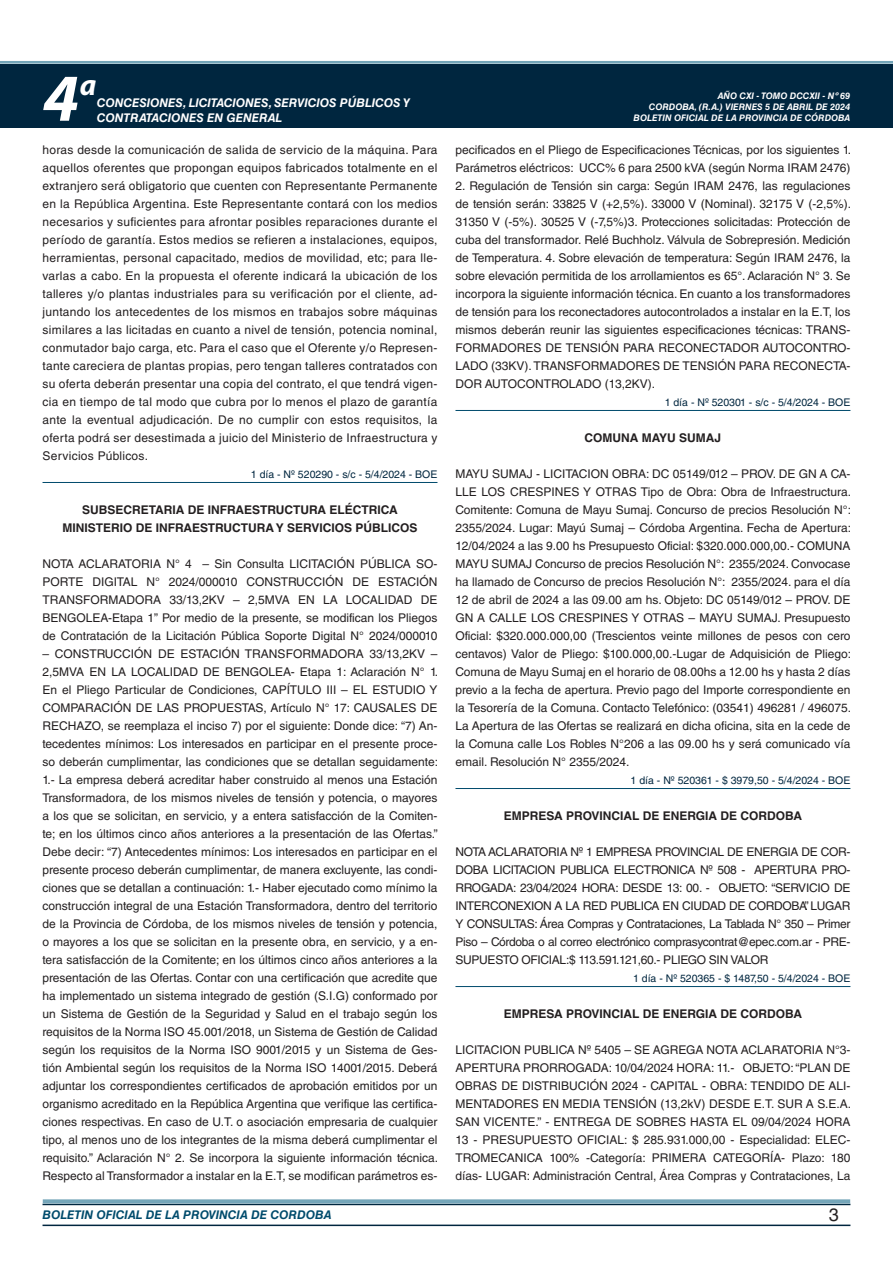
<style>
.page{position:relative;width:893px;height:1263px;background:#fff}
.page>*{position:absolute;margin:0;border:0;box-sizing:border-box;transform-origin:0 0}
.t1{font:italic 700 67.5px "Myriad Pro";color:#fff}
.t2{font:italic 700 30px "Myriad Pro";color:#fff}
.t3{font:18px "Helvetica LT Std";color:#231f20}
.TEXTO_BASE{font:12px/18px "Helvetica LT Std";color:#231f20;text-align:justify}
.RESUELVE{font:700 12px "Helvetica LT Std";color:#231f20}
.t4{font:italic 700 12px/14.4px "Helvetica LT Std";color:#fff}
.t5{font:italic 700 12px "Helvetica LT Std";color:#004b6c}
.FECHA_DE_VENCIMIENTO{font:10.5px "Helvetica LT Std";color:#00263f}
.t6{font:italic 700 9px/10.8px "Helvetica LT Std";color:#fff;text-align:right}
</style>
<div class="page">
<div style="left:0;top:61px;width:893px;height:6px;background:#fff;opacity:.75"></div>
<hr style="left:43px;top:1224px;width:807px;height:2px;background:#00263f">
<div style="left:42px;top:1198px;width:809px;height:8px;background:#fff;opacity:.75"></div>
<div style="left:0;top:64px;width:893px;height:64px;background:#00263f"></div>
<hr style="left:43px;top:482px;width:394px;height:1px;background:#004b6c">
<hr style="left:455px;top:410px;width:395px;height:1px;background:#004b6c">
<hr style="left:455px;top:788px;width:395px;height:1px;background:#004b6c">
<hr style="left:455px;top:986px;width:395px;height:1px;background:#004b6c">
<h1 class="t1" style="left:43px;top:54px;width:38px">4</h1>
<h2 class="t2" style="left:80px;top:66px;width:18px">a</h2>
<p class="t4" style="left:97px;top:96px;width:315px">CONCESIONES, LICITACIONES, SERVICIOS PÚBLICOS Y<br>CONTRATACIONES EN GENERAL</p>
<p class="TEXTO_BASE" style="left:43px;top:141px;width:396px">horas desde la comunicación de salida de servicio de la máquina. Para aquellos oferentes que propongan equipos fabricados totalmente en el extranjero será obligatorio que cuenten con Representante Permanente en la República Argentina. Este Representante contará con los medios necesarios y suficientes para afrontar posibles reparaciones durante el período de garantía. Estos medios se refieren a instalaciones, equipos, herramientas, personal capacitado, medios de movilidad, etc; para lle&shy;varlas a cabo. En la propuesta el oferente indicará la ubicación de los talleres y/o plantas industriales para su verificación por el cliente, ad&shy;juntando los antecedentes de los mismos en trabajos sobre máquinas similares a las licitadas en cuanto a nivel de tensión, potencia nominal, conmutador bajo carga, etc. Para el caso que el Oferente y/o Represen&shy;tante careciera de plantas propias, pero tengan talleres contratados con su oferta deberán presentar una copia del contrato, el que tendrá vigen&shy;cia en tiempo de tal modo que cubra por lo menos el plazo de garantía ante la eventual adjudicación. De no cumplir con estos requisitos, la oferta podrá ser desestimada a juicio del Ministerio de Infraestructura y Servicios Públicos.</p>
<p class="FECHA_DE_VENCIMIENTO" style="left:251px;top:468px;width:188px">1 día - Nº 520290 - s/c - 5/4/2024 - BOE</p>
<p class="RESUELVE" style="left:82px;top:502px;width:317px">SUBSECRETARIA DE INFRAESTRUCTURA ELÉCTRICA</p>
<p class="RESUELVE" style="left:63px;top:520px;width:356px">MINISTERIO DE INFRAESTRUCTURA Y SERVICIOS PÚBLICOS</p>
<p class="TEXTO_BASE" style="left:43px;top:555px;width:396px">NOTA ACLARATORIA N° 4 – Sin Consulta LICITACIÓN PÚBLICA SO-PORTE DIGITAL N° 2024/000010 CONSTRUCCIÓN DE ESTACIÓN TRANSFORMADORA 33/13,2KV – 2,5MVA EN LA LOCALIDAD DE BENGOLEA-Etapa 1” Por medio de la presente, se modifican los Pliegos de Contratación de la Licitación Pública Soporte Digital N° 2024/000010</p>
<p class="TEXTO_BASE" style="left:43px;top:645px;width:397px">– CONSTRUCCIÓN DE ESTACIÓN TRANSFORMADORA 33/13,2KV – 2,5MVA EN LA LOCALIDAD DE BENGOLEA- Etapa 1: Aclaración N° 1.<br>En el Pliego Particular de Condiciones, CAPÍTULO III – EL ESTUDIO Y COMPARACIÓN DE LAS PROPUESTAS, Artículo N° 17: CAUSALES DE RECHAZO, se reemplaza el inciso 7) por el siguiente: Donde dice: “7) An&shy;tecedentes mínimos: Los interesados en participar en el presente proce&shy;so deberán cumplimentar, las condiciones que se detallan seguidamente:<br>1.- La empresa deberá acreditar haber construido al menos una Estación Transformadora, de los mismos niveles de tensión y potencia, o mayores a los que se solicitan, en servicio, y a entera satisfacción de la Comiten&shy;te; en los últimos cinco años anteriores a la presentación de las Ofertas.” Debe decir: “7) Antecedentes mínimos: Los interesados en participar en el presente proceso deberán cumplimentar, de manera excluyente, las condi&shy;ciones que se detallan a continuación: 1.- Haber ejecutado como mínimo la construcción integral de una Estación Transformadora, dentro del territorio de la Provincia de Córdoba, de los mismos niveles de tensión y potencia, o mayores a los que se solicitan en la presente obra, en servicio, y a en&shy;tera satisfacción de la Comitente; en los últimos cinco años anteriores a la presentación de las Ofertas. Contar con una certificación que acredite que ha implementado un sistema integrado de gestión (S.I.G) conformado por un Sistema de Gestión de la Seguridad y Salud en el trabajo según los requisitos de la Norma ISO 45.001/2018, un Sistema de Gestión de Calidad según los requisitos de la Norma ISO 9001/2015 y un Sistema de Ges&shy;tión Ambiental según los requisitos de la Norma ISO 14001/2015. Deberá adjuntar los correspondientes certificados de aprobación emitidos por un organismo acreditado en la República Argentina que verifique las certifica&shy;ciones respectivas. En caso de U.T. o asociación empresaria de cualquier tipo, al menos uno de los integrantes de la misma deberá cumplimentar el requisito.” Aclaración N° 2. Se incorpora la siguiente información técnica.<br>Respecto al Transformador a instalar en la E.T, se modifican parámetros es-</p>
<p class="t6" style="left:649px;top:91px;width:203px">AÑO CXI - TOMO DCCXII - Nº 69<br>CORDOBA, (R.A.) VIERNES 5 DE ABRIL DE 2024</p>
<p class="t6" style="left:634px;top:112px;width:218px">BOLETIN OFICIAL DE LA PROVINCIA DE CÓRDOBA</p>
<p class="TEXTO_BASE" style="left:455px;top:141px;width:397px">pecificados en el Pliego de Especificaciones Técnicas, por los siguientes 1.<br>Parámetros eléctricos: UCC% 6 para 2500 kVA (según Norma IRAM 2476)</p>
<p class="TEXTO_BASE" style="left:455px;top:177px;width:397px">2. Regulación de Tensión sin carga: Según IRAM 2476, las regulaciones de tensión serán: 33825 V (+2,5%). 33000 V (Nominal). 32175 V (-2,5%).<br>31350 V (-5%). 30525 V (-7,5%)3. Protecciones solicitadas: Protección de cuba del transformador. Relé Buchholz. Válvula de Sobrepresión. Medición de Temperatura. 4. Sobre elevación de temperatura: Según IRAM 2476, la sobre elevación permitida de los arrollamientos es 65°. Aclaración N° 3. Se incorpora la siguiente información técnica. En cuanto a los transformadores de tensión para los reconectadores autocontrolados a instalar en la E.T, los mismos deberán reunir las siguientes especificaciones técnicas: TRANS-FORMADORES DE TENSIÓN PARA RECONECTADOR AUTOCONTRO-LADO (33KV). TRANSFORMADORES DE TENSIÓN PARA RECONECTA-DOR AUTOCONTROLADO (13,2KV).</p>
<p class="FECHA_DE_VENCIMIENTO" style="left:665px;top:396px;width:187px">1 día - Nº 520301 - s/c - 5/4/2024 - BOE</p>
<p class="RESUELVE" style="left:585px;top:430px;width:138px">COMUNA MAYU SUMAJ</p>
<p class="TEXTO_BASE" style="left:455px;top:465px;width:397px">MAYU SUMAJ - LICITACION OBRA: DC 05149/012 – PROV. DE GN A CA-LLE LOS CRESPINES Y OTRAS Tipo de Obra: Obra de Infraestructura.<br>Comitente: Comuna de Mayu Sumaj. Concurso de precios Resolución N°:<br>2355/2024. Lugar: Mayú Sumaj – Córdoba Argentina. Fecha de Apertura:<br>12/04/2024 a las 9.00 hs Presupuesto Oficial: $320.000.000,00.- COMUNA MAYU SUMAJ Concurso de precios Resolución N°: 2355/2024. Convocase ha llamado de Concurso de precios Resolución N°: 2355/2024. para el día 12 de abril de 2024 a las 09.00 am hs. Objeto: DC 05149/012 – PROV. DE GN A CALLE LOS CRESPINES Y OTRAS – MAYU SUMAJ. Presupuesto Oficial: $320.000.000,00 (Trescientos veinte millones de pesos con cero centavos) Valor de Pliego: $100.000,00.-Lugar de Adquisición de Pliego:<br>Comuna de Mayu Sumaj en el horario de 08.00hs a 12.00 hs y hasta 2 días previo a la fecha de apertura. Previo pago del Importe correspondiente en la Tesorería de la Comuna. Contacto Telefónico: (03541) 496281 / 496075.<br>La Apertura de las Ofertas se realizará en dicha oficina, sita en la cede de la Comuna calle Los Robles N°206 a las 09.00 hs y será comunicado vía email. Resolución N° 2355/2024.</p>
<p class="FECHA_DE_VENCIMIENTO" style="left:631px;top:774px;width:221px">1 día - Nº 520361 - $ 3979,50 - 5/4/2024 - BOE</p>
<p class="RESUELVE" style="left:504px;top:808px;width:300px">EMPRESA PROVINCIAL DE ENERGIA DE CORDOBA</p>
<p class="TEXTO_BASE" style="left:455px;top:843px;width:396px">NOTA ACLARATORIA Nº 1 EMPRESA PROVINCIAL DE ENERGIA DE COR-DOBA LICITACION PUBLICA ELECTRONICA Nº 508 - APERTURA PRO-RROGADA: 23/04/2024 HORA: DESDE 13: 00. - OBJETO: “SERVICIO DE INTERCONEXION A LA RED PUBLICA EN CIUDAD DE CORDOBA”. LUGAR Y CONSULTAS: Área Compras y Contrataciones, La Tablada N° 350 – Primer Piso – Córdoba o al correo electrónico comprasycontrat@epec.com.ar - PRE-SUPUESTO OFICIAL:$ 113.591.121,60.- PLIEGO SIN VALOR</p>
<p class="FECHA_DE_VENCIMIENTO" style="left:633px;top:972px;width:219px">1 día - Nº 520365 - $ 1487,50 - 5/4/2024 - BOE</p>
<p class="RESUELVE" style="left:504px;top:1006px;width:300px">EMPRESA PROVINCIAL DE ENERGIA DE CORDOBA</p>
<p class="TEXTO_BASE" style="left:455px;top:1041px;width:397px">LICITACION PUBLICA Nº 5405 – SE AGREGA NOTA ACLARATORIA N°3- APERTURA PRORROGADA: 10/04/2024 HORA: 11.- OBJETO: “PLAN DE OBRAS DE DISTRIBUCIÓN 2024 - CAPITAL - OBRA: TENDIDO DE ALI-MENTADORES EN MEDIA TENSIÓN (13,2kV) DESDE E.T. SUR A S.E.A.<br>SAN VICENTE.” - ENTREGA DE SOBRES HASTA EL 09/04/2024 HORA 13 - PRESUPUESTO OFICIAL: $ 285.931.000,00 - Especialidad: ELEC-TROMECANICA 100% -Categoría: PRIMERA CATEGORÍA- Plazo: 180 días- LUGAR: Administración Central, Área Compras y Contrataciones, La</p>
<p class="t5" style="left:43px;top:1208px;width:290px">BOLETIN OFICIAL DE LA PROVINCIA DE CORDOBA</p>
<h3 class="t3" style="left:829px;top:1204px;width:12px">3</h3>
</div>
